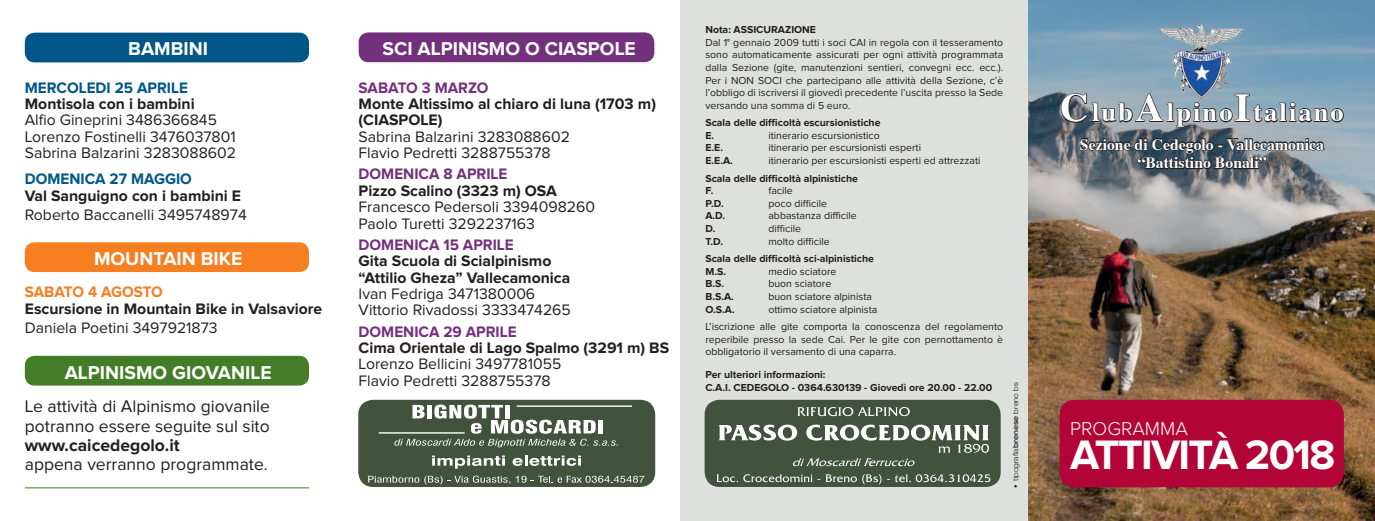
<style>
.page{position:relative;width:1375px;height:521px;background:#fff}
.page>*{position:absolute;margin:0;border:0;box-sizing:border-box;transform-origin:0 0}
.t1{font:700 42.7px "Proxima Nova";letter-spacing:-.04em;color:#fff}
.t2{font:700 26.43px "Times";letter-spacing:.08em;color:#fff}
.t3{font:700 19.25px "Proxima Nova";color:#fff}
.t4{font:300 19.25px "Proxima Nova";color:#fff}
.Testo_Proxi{font:17.5px "Proxima Nova";color:#231f20}
.Testo_Proxi-2{font:700 17.5px "Proxima Nova";color:#231f20}
.Testo_Proxi-3{font:15.75px "Proxima Nova";color:#231f20}
.Bold{font:700 15.75px/16.4px "Proxima Nova";color:#231f20}
.DATE{font:700 15.75px "Proxima Nova";color:#73307d}
.t5{font:700 15.75px "Times";color:#fff}
.Bold-2{font:15.75px "Proxima Nova";color:#231f20}
.DATE-2{font:700 15.75px "Proxima Nova";color:#005787}
.DATE-3{font:700 15.75px "Proxima Nova";letter-spacing:-.01em;color:#f57f21}
.t6{font:10.5px/12.6px "Proxima Nova";color:#231f20;text-align:justify}
.t7{font:700 10.5px "Proxima Nova";color:#231f20}
.t8{font:300 expanded 7px "Helvetica Neue";color:#231f20}
.s1{font-weight:500}
.s2{font-size:39.73px}
</style>
<div class="page">
<div style="left:358px;top:32px;width:296px;height:30px;background:#73307d;border-radius:10px"></div>
<img style="left:1027px;top:0;width:347px;height:521px">
<div style="left:680px;top:0;width:347px;height:521px;background:#dde0dc"></div>
<div style="left:704px;top:400px;width:296px;height:87px;background:#41533d;border-radius:15px"></div>
<hr style="left:25px;top:487px;width:284px;height:1px;background:#437d27">
<div style="left:358px;top:400px;width:297px;height:87px;background:#41533d;border-radius:15px"></div>
<svg style="left:797px;top:407px;width:112px;height:9px"></svg>
<svg style="left:718px;top:425px;width:270px;height:41px"></svg>
<svg style="left:716px;top:474px;width:140px;height:8px"></svg>
<svg style="left:862px;top:474px;width:128px;height:10px"></svg>
<hr style="left:516px;top:405px;width:116px;height:2px;background:#fff">
<hr style="left:379px;top:432px;width:85px;height:2px;background:#fff">
<svg style="left:394px;top:405px;width:224px;height:42px"></svg>
<svg style="left:432px;top:455px;width:73px;height:14px"></svg>
<svg style="left:512px;top:455px;width:69px;height:11px"></svg>
<svg style="left:368px;top:476px;width:276px;height:8px"></svg>
<div style="left:1059px;top:400px;width:284px;height:87px;background:#b30437;border-radius:15px"></div>
<svg style="left:1060px;top:92px;width:284px;height:78px;background:#6d7881"></svg>
<img style="left:1158px;top:25px;width:87px;height:73px">
<div style="left:25px;top:356px;width:284px;height:29px;background:#437d27;border-radius:10px"></div>
<div style="left:25px;top:33px;width:284px;height:29px;background:#005787;border-radius:10px"></div>
<div style="left:25px;top:242px;width:284px;height:30px;background:#f57f21;border-radius:10px"></div>
<p class="t3" style="left:128px;top:40px;width:81px">BAMBINI</p>
<p class="DATE-2" style="left:25px;top:80px;width:164px">MERCOLEDI 25 APRILE</p>
<p class="Bold" style="left:25px;top:96px;width:171px">Montisola con i bambini</p>
<p class="Testo_Proxi-3" style="left:25px;top:113px;width:194px">Alfio Gineprini 3486366845</p>
<p class="Testo_Proxi-3" style="left:25px;top:129px;width:212px">Lorenzo Fostinelli 3476037801</p>
<p class="Testo_Proxi-3" style="left:25px;top:146px;width:213px">Sabrina Balzarini 3283088602</p>
<p class="DATE-2" style="left:25px;top:172px;width:168px">DOMENICA 27 MAGGIO</p>
<p class="Bold" style="left:25px;top:188px;width:218px">Val Sanguigno con i bambini E</p>
<p class="Testo_Proxi-3" style="left:25px;top:208px;width:223px">Roberto Baccanelli 3495748974</p>
<p class="t3" style="left:94px;top:250px;width:150px">MOUNTAIN BIKE</p>
<p class="DATE-3" style="left:25px;top:285px;width:140px">SABATO 4 AGOSTO</p>
<p class="Bold" style="left:25px;top:301px;width:299px">Escursione in Mountain Bike in Valsaviore</p>
<p class="Bold-2" style="left:25px;top:320px;width:194px">Daniela Poetini 3497921873</p>
<p class="t3" style="left:65px;top:363px;width:208px">ALPINISMO GIOVANILE</p>
<p class="Testo_Proxi" style="left:25px;top:398px;width:247px">Le attività di Alpinismo giovanile</p>
<p class="Testo_Proxi" style="left:25px;top:418px;width:246px">potranno essere seguite sul sito</p>
<p class="Testo_Proxi-2" style="left:25px;top:437px;width:156px">www.caicedegolo.it</p>
<p class="Testo_Proxi" style="left:25px;top:456px;width:244px">appena verranno programmate.</p>
<p class="t3" style="left:382px;top:40px;width:255px">SCI ALPINISMO O CIASPOLE</p>
<p class="DATE" style="left:358px;top:80px;width:131px">SABATO 3 MARZO</p>
<p class="Bold" style="left:358px;top:96px;width:299px">Monte Altissimo al chiaro di luna (1703 m) (CIASPOLE)</p>
<p class="Testo_Proxi-3" style="left:358px;top:129px;width:213px">Sabrina Balzarini 3283088602</p>
<p class="Testo_Proxi-3" style="left:358px;top:146px;width:193px">Flavio Pedretti 3288755378</p>
<p class="DATE" style="left:358px;top:167px;width:150px">DOMENICA 8 APRILE</p>
<p class="Bold" style="left:358px;top:183px;width:200px">Pizzo Scalino (3323 m) OSA</p>
<p class="Testo_Proxi-3" style="left:358px;top:200px;width:238px">Francesco Pedersoli 3394098260</p>
<p class="Testo_Proxi-3" style="left:358px;top:216px;width:178px">Paolo Turetti 3292237163</p>
<p class="DATE" style="left:358px;top:237px;width:156px">DOMENICA 15 APRILE</p>
<p class="Bold" style="left:358px;top:253px;width:194px">Gita Scuola di Scialpinismo</p>
<p class="Bold" style="left:358px;top:270px;width:213px">“Attilio Gheza” Vallecamonica</p>
<p class="Bold-2" style="left:358px;top:286px;width:178px">Ivan Fedriga 3471380006</p>
<p class="Testo_Proxi-3" style="left:358px;top:303px;width:214px">Vittorio Rivadossi 3333474265</p>
<p class="DATE" style="left:358px;top:324px;width:159px">DOMENICA 29 APRILE</p>
<p class="Bold" style="left:358px;top:340px;width:312px">Cima Orientale di Lago Spalmo (3291 m) BS</p>
<p class="Testo_Proxi-3" style="left:358px;top:357px;width:204px">Lorenzo Bellicini 3497781055</p>
<p class="Testo_Proxi-3" style="left:358px;top:373px;width:193px">Flavio Pedretti 3288755378</p>
<p class="t7" style="left:705px;top:25px;width:112px">Nota: ASSICURAZIONE</p>
<p class="t6" style="left:705px;top:36px;width:299px">Dal 1° gennaio 2009 tutti i soci CAI in regola con il tesseramento sono automaticamente assicurati per ogni attività programmata dalla Sezione (gite, manutenzioni sentieri, convegni ecc. ecc.).<br>Per i NON SOCI che partecipano alle attività della Sezione, c’è l’obbligo di iscriversi il giovedì precedente l’uscita presso la Sede versando una somma di 5 euro.</p>
<p class="t7" style="left:705px;top:118px;width:176px">Scala delle difficoltà escursionistiche</p>
<p class="t7" style="left:705px;top:131px;width:10px">E.</p>
<p class="t6" style="left:768px;top:130px;width:113px">itinerario escursionistico</p>
<p class="t7" style="left:705px;top:143px;width:19px">E.E.</p>
<p class="t6" style="left:768px;top:142px;width:154px">itinerario per escursionisti esperti</p>
<p class="t7" style="left:705px;top:156px;width:29px">E.E.A.</p>
<p class="t6" style="left:768px;top:155px;width:213px">itinerario per escursionisti esperti ed attrezzati</p>
<p class="t7" style="left:705px;top:173px;width:154px">Scala delle difficoltà alpinistiche</p>
<p class="t7" style="left:705px;top:186px;width:10px">F.</p>
<p class="t6" style="left:768px;top:185px;width:26px">facile</p>
<p class="t7" style="left:705px;top:199px;width:20px">P.D.</p>
<p class="t6" style="left:768px;top:197px;width:60px">poco difficile</p>
<p class="t7" style="left:705px;top:211px;width:21px">A.D.</p>
<p class="t6" style="left:768px;top:210px;width:90px">abbastanza difficile</p>
<p class="t7" style="left:705px;top:224px;width:11px">D.</p>
<p class="t6" style="left:768px;top:223px;width:34px">difficile</p>
<p class="t7" style="left:705px;top:236px;width:19px">T.D.</p>
<p class="t6" style="left:768px;top:235px;width:63px">molto difficile</p>
<p class="t7" style="left:705px;top:254px;width:170px">Scala delle difficoltà sci-alpinistiche</p>
<p class="t7" style="left:705px;top:266px;width:22px">M.S.</p>
<p class="t6" style="left:768px;top:265px;width:69px">medio sciatore</p>
<p class="t7" style="left:705px;top:279px;width:20px">B.S.</p>
<p class="t6" style="left:768px;top:278px;width:64px">buon sciatore</p>
<p class="t7" style="left:705px;top:292px;width:30px">B.S.A.</p>
<p class="t6" style="left:768px;top:291px;width:105px">buon sciatore alpinista</p>
<p class="t7" style="left:705px;top:304px;width:31px">O.S.A.</p>
<p class="t6" style="left:768px;top:303px;width:110px">ottimo sciatore alpinista</p>
<p class="t6" style="left:705px;top:321px;width:299px">L’iscrizione alle gite comporta la conoscenza del regolamento reperibile presso la sede Cai. Per le gite con pernottamento è obbligatorio il versamento di una caparra.</p>
<p class="t7" style="left:705px;top:370px;width:122px">Per ulteriori informazioni:</p>
<p class="t7" style="left:705px;top:382px;width:288px">C.A.I. CEDEGOLO - 0364.630139 - Giovedì ore 20.00 - 22.00</p>
<p class="t8" style="left:1011px;top:488px;width:107px;rotate:-90deg">• tipografia<span class="s1">brenese</span> breno bs</p>
<p class="t2" style="left:1060px;top:87px;width:285px"><span class="s2">C</span>lub<span class="s2">A</span>lpino<span class="s2">I</span>taliano</p>
<p class="t5" style="left:1079px;top:129px;width:246px">Sezione di Cedegolo - Vallecamonica</p>
<p class="t5" style="left:1137px;top:148px;width:131px">“Battistino Bonali”</p>
<p class="t4" style="left:1069px;top:420px;width:119px">PROGRAMMA</p>
<p class="t1" style="left:1069px;top:435px;width:266px">ATTIVITÀ 2018</p>
</div>
